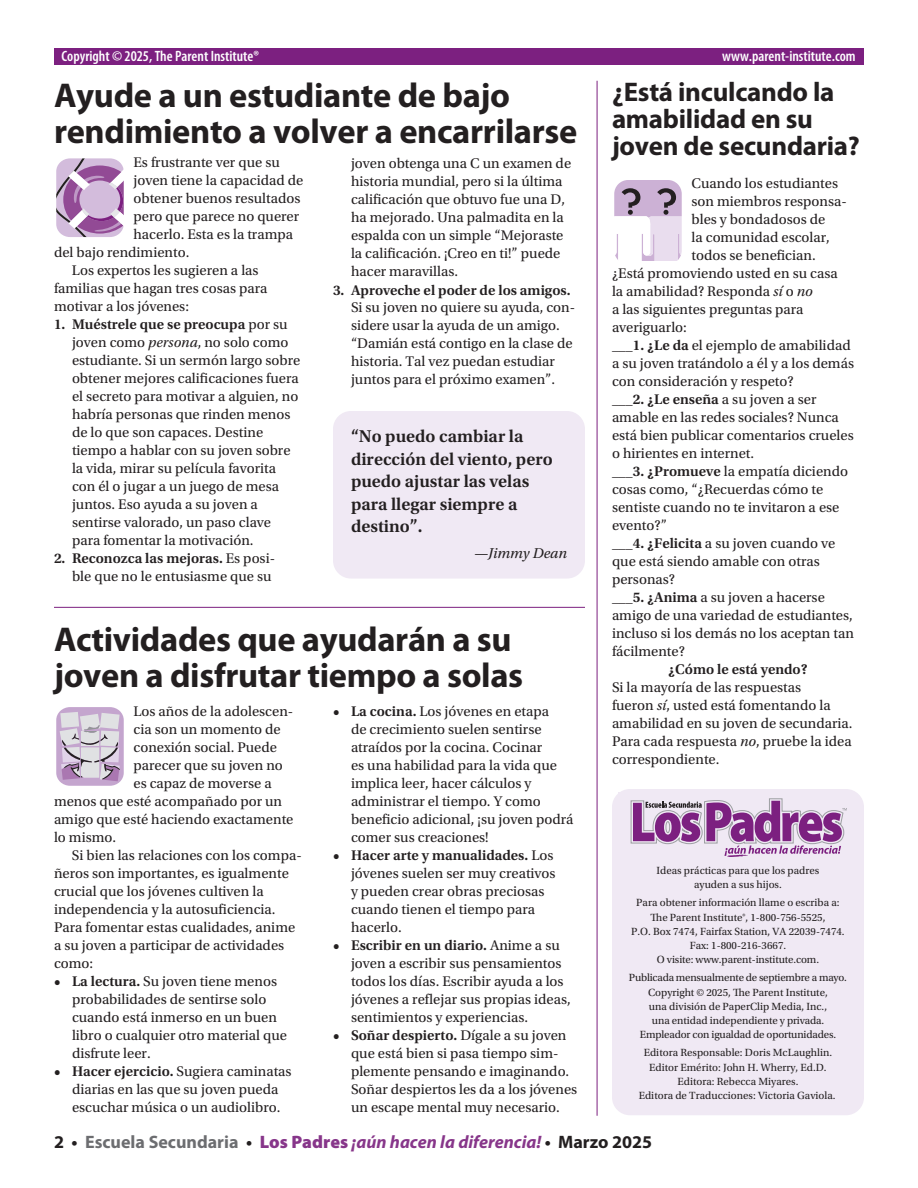
<style>
.page{position:relative;width:918px;height:1188px;background:#fff}
.page>*{position:absolute;margin:0;border:0;box-sizing:border-box;transform-origin:0 0}
.t1{font:700 34.5px/36px "Myriad Pro";letter-spacing:-.01em;color:#231f20}
.t2{font:700 27px/27px "Myriad Pro";letter-spacing:-.01em;color:#231f20}
.t3{font:600 18px/22.5px "Utopia Std";color:#231f20}
.t4{font:italic 700 18px "Myriad Pro";color:#87368a}
.t5{font:600 condensed 15px "Myriad Pro";color:#fff}
.t6{font:italic 15px "Utopia Std";color:#231f20}
.t7{font:14.7px/18px "Utopia Std";color:#231f20}
.t8{font:600 14.7px "Utopia Std";color:#231f20}
.t9{font:10.95px/14.1px "Utopia Std";color:#231f20;text-align:center}
.s1{font-weight:600}
.s2{font-style:italic}
.s3{font-weight:400}
.s4{font-style:normal;color:#231f20}
.s5{font-style:normal;color:#6c6d70}
.s6{font-weight:900;font-style:normal}
</style>
<div class="page">
<div style="left:54px;top:49px;width:810px;height:16px;background:#7c2080"></div>
<div style="left:612px;top:789px;width:252px;height:326px;background:#f0e9f4;border-radius:18px"></div>
<svg style="left:631px;top:799px;width:216px;height:58px"></svg>
<svg style="left:56px;top:158px;width:68px;height:80px;background:#c09ec6"></svg>
<svg style="left:56px;top:707px;width:68px;height:79px;background:#c9bacf"></svg>
<svg style="left:614px;top:180px;width:68px;height:81px"></svg>
<div style="left:333px;top:411px;width:252px;height:168px;background:#f0e9f4;border-radius:18px"></div>
<hr style="left:54px;top:607px;width:531px;height:1px;background:#7c2080">
<hr style="left:597px;top:81px;width:1px;height:1035px;background:#7c2080">
<p class="t5" style="left:62px;top:46px;width:199px">Copyright © 2025, The Parent Institute®</p>
<p class="t5" style="left:722px;top:46px;width:135px">www.parent-institute.com</p>
<h1 class="t1" style="left:54px;top:76px;width:525px">Ayude a un estudiante de bajo rendimiento a volver a encarrilarse</h1>
<p class="t7" style="left:134px;top:154px;width:148px">Es frustrante ver que su</p>
<p class="t7" style="left:134px;top:171px;width:171px">joven tiene la capacidad de</p>
<p class="t7" style="left:134px;top:189px;width:169px">obtener buenos resultados</p>
<p class="t7" style="left:134px;top:207px;width:167px">pero que parece no querer</p>
<p class="t7" style="left:134px;top:225px;width:161px">hacerlo. Esta es la trampa</p>
<p class="t7" style="left:54px;top:243px;width:137px">del bajo rendimiento.</p>
<p class="t7" style="left:72px;top:262px;width:188px">Los expertos les sugieren a las</p>
<p class="t7" style="left:54px;top:279px;width:215px">familias que hagan tres cosas para</p>
<p class="t7" style="left:54px;top:297px;width:137px">motivar a los jóvenes:</p>
<p class="t7" style="left:72px;top:316px;width:230px;text-indent:-18px"><span class="s1">1. Muéstrele que se preocupa</span> por su joven como <span class="s2">persona</span>, no solo como estudiante. Si un sermón largo sobre obtener mejores calificaciones fuera el secreto para motivar a alguien, no habría personas que rinden menos de lo que son capaces. Destine tiempo a hablar con su joven sobre la vida, mirar su película favorita con él o jugar a un juego de mesa juntos. Eso ayuda a su joven a sentirse valorado, un paso clave para fomentar la motivación.</p>
<p class="t7" style="left:54px;top:550px;width:223px;text-align:right"><span class="s1">2. Reconozca las mejoras.</span> Es posi&shy;ble que no le entusiasme que su</p>
<p class="t7" style="left:351px;top:155px;width:222px">joven obtenga una C un examen de historia mundial, pero si la última calificación que obtuvo fue una D, ha mejorado. Una palmadita en la espalda con un simple “Mejoraste la calificación. ¡Creo en ti!” puede hacer maravillas.</p>
<p class="t8" style="left:333px;top:281px;width:239px">3. Aproveche el poder de los amigos.</p>
<p class="t7" style="left:351px;top:299px;width:226px">Si su joven no quiere su ayuda, con&shy;sidere usar la ayuda de un amigo. “Damián está contigo en la clase de historia. Tal vez puedan estudiar juntos para el próximo examen”.</p>
<p class="t3" style="left:351px;top:425px;width:203px">“No puedo cambiar la dirección del viento, pero puedo ajustar las velas para llegar siempre a destino”.</p>
<p class="t6" style="left:474px;top:545px;width:95px">—Jimmy Dean</p>
<h1 class="t1" style="left:54px;top:621px;width:471px">Actividades que ayudarán a su joven a disfrutar tiempo a solas</h1>
<p class="t7" style="left:133px;top:702px;width:161px">Los años de la adolescen-</p>
<p class="t7" style="left:133px;top:720px;width:149px">cia son un momento de</p>
<p class="t7" style="left:133px;top:738px;width:145px">conexión social. Puede</p>
<p class="t7" style="left:133px;top:756px;width:151px">parecer que su joven no</p>
<p class="t7" style="left:133px;top:774px;width:140px">es capaz de moverse a</p>
<p class="t7" style="left:54px;top:792px;width:230px">menos que esté acompañado por un</p>
<p class="t7" style="left:54px;top:810px;width:241px">amigo que esté haciendo exactamente</p>
<p class="t7" style="left:54px;top:828px;width:64px">lo mismo.</p>
<p class="t7" style="left:72px;top:846px;width:231px">Si bien las relaciones con los compa-</p>
<p class="t7" style="left:54px;top:864px;width:236px">ñeros son importantes, es igualmente</p>
<p class="t7" style="left:54px;top:882px;width:211px">crucial que los jóvenes cultiven la</p>
<p class="t7" style="left:54px;top:900px;width:223px">independencia y la autosuficiencia.</p>
<p class="t7" style="left:54px;top:918px;width:243px">Para fomentar estas cualidades, anime</p>
<p class="t7" style="left:54px;top:936px;width:232px">a su joven a participar de actividades</p>
<p class="t7" style="left:54px;top:954px;width:41px">como:</p>
<p class="t7" style="left:72px;top:972px;width:217px;text-indent:-18px"><span class="s1">• La lectura.</span> Su joven tiene menos probabilidades de sentirse solo cuando está inmerso en un buen libro o cualquier otro material que disfrute leer.</p>
<p class="t7" style="left:54px;top:1062px;width:239px;text-align:center"><span class="s1">• Hacer ejercicio.</span> Sugiera caminatas diarias en las que su joven pueda escuchar música o un audiolibro.</p>
<p class="t7" style="left:351px;top:702px;width:224px;text-indent:-18px"><span class="s1">• La cocina.</span> Los jóvenes en etapa<br>de crecimiento suelen sentirse atraídos por la cocina. Cocinar<br>es una habilidad para la vida que implica leer, hacer cálculos y administrar el tiempo. Y como beneficio adicional, ¡su joven podrá comer sus creaciones!</p>
<p class="t7" style="left:351px;top:846px;width:206px;text-indent:-18px"><span class="s1">• Hacer arte y manualidades.</span> Los jóvenes suelen ser muy creativos y pueden crear obras preciosas cuando tienen el tiempo para hacerlo.</p>
<p class="t7" style="left:351px;top:936px;width:221px;text-indent:-18px"><span class="s1">• Escribir en un diario.</span> Anime a su joven a escribir sus pensamientos todos los días. Escribir ayuda a los jóvenes a reflejar sus propias ideas, sentimientos y experiencias.</p>
<p class="t7" style="left:351px;top:1026px;width:228px;text-indent:-18px"><span class="s1">• Soñar despierto.</span> Dígale a su joven que está bien si pasa tiempo sim&shy;plemente pensando e imaginando.<br>Soñar despiertos les da a los jóvenes un escape mental muy necesario.</p>
<h2 class="t2" style="left:612px;top:78px;width:249px">¿Está inculcando la amabilidad en su joven de secundaria?</h2>
<p class="t7" style="left:692px;top:175px;width:148px">Cuando los estudiantes</p>
<p class="t7" style="left:692px;top:193px;width:157px">son miembros responsa-</p>
<p class="t7" style="left:692px;top:211px;width:135px">bles y bondadosos de</p>
<p class="t7" style="left:692px;top:229px;width:140px">la comunidad escolar,</p>
<p class="t7" style="left:692px;top:247px;width:126px">todos se benefician.</p>
<p class="t7" style="left:612px;top:265px;width:227px">¿Está promoviendo usted en su casa</p>
<p class="t7" style="left:612px;top:283px;width:202px">la amabilidad? Responda <span class="s2">sí</span> o <span class="s2">no</span></p>
<p class="t7" style="left:612px;top:301px;width:193px">a las siguientes preguntas para</p>
<p class="t7" style="left:612px;top:319px;width:76px">averiguarlo:</p>
<p class="t7" style="left:612px;top:337px;width:240px"><span class="s1">___1. ¿Le da</span> el ejemplo de amabilidad</p>
<p class="t7" style="left:612px;top:355px;width:244px">a su joven tratándolo a él y a los demás</p>
<p class="t7" style="left:612px;top:373px;width:183px">con consideración y respeto?</p>
<p class="t8" style="left:612px;top:391px;width:206px">___2. ¿Le enseña <span class="s3">a su joven a ser</span></p>
<p class="t7" style="left:612px;top:409px;width:228px">amable en las redes sociales? Nunca</p>
<p class="t7" style="left:612px;top:427px;width:243px">está bien publicar comentarios crueles</p>
<p class="t7" style="left:612px;top:445px;width:144px">o hirientes en internet.</p>
<p class="t7" style="left:612px;top:463px;width:238px"><span class="s1">___3. ¿Promueve</span> la empatía diciendo</p>
<p class="t7" style="left:612px;top:481px;width:213px">cosas como, “¿Recuerdas cómo te</p>
<p class="t7" style="left:612px;top:499px;width:229px">sentiste cuando no te invitaron a ese</p>
<p class="t7" style="left:612px;top:517px;width:56px">evento?”</p>
<p class="t7" style="left:612px;top:535px;width:225px"><span class="s1">___4. ¿Felicita</span> a su joven cuando ve</p>
<p class="t7" style="left:612px;top:553px;width:209px">que está siendo amable con otras</p>
<p class="t7" style="left:612px;top:571px;width:65px">personas?</p>
<p class="t7" style="left:612px;top:589px;width:214px"><span class="s1">___5. ¿Anima</span> a su joven a hacerse</p>
<p class="t7" style="left:612px;top:607px;width:242px">amigo de una variedad de estudiantes,</p>
<p class="t7" style="left:612px;top:625px;width:243px">incluso si los demás no los aceptan tan</p>
<p class="t7" style="left:612px;top:643px;width:74px">fácilmente?</p>
<p class="t8" style="left:668px;top:661px;width:141px">¿Cómo le está yendo?</p>
<p class="t7" style="left:612px;top:679px;width:242px">Si la mayoría de las respuestas<br>fueron <span class="s2">sí</span>, usted está fomentando la amabilidad en su joven de secundaria.<br>Para cada respuesta <span class="s2">no</span>, pruebe la idea correspondiente.</p>
<p class="t9" style="left:657px;top:863px;width:164px">Ideas prácticas para que los padres ayuden a sus hijos.</p>
<p class="t9" style="left:631px;top:896px;width:215px">Para obtener información llame o escriba a:<br>The Parent Institute®, 1-800-756-5525,<br>P.O. Box 7474, Fairfax Station, VA 22039-7474.<br>Fax: 1-800-216-3667.<br>O visite: www.parent-institute.com.</p>
<p class="t9" style="left:629px;top:971px;width:220px">Publicada mensualmente de septiembre a mayo.<br>Copyright © 2025, The Parent Institute,<br>una división de PaperClip Media, Inc.,<br>una entidad independiente y privada.<br>Empleador con igualdad de oportunidades.</p>
<p class="t9" style="left:639px;top:1046px;width:198px">Editora Responsable: Doris McLaughlin.<br>Editor Emérito: John H. Wherry, Ed.D.<br>Editora: Rebecca Miyares.<br>Editora de Traducciones: Victoria Gaviola.</p>
<p class="t4" style="left:54px;top:1130px;width:600px"><span class="s4">2 •</span> <span class="s5">Escuela Secundaria</span> <span class="s4">•</span> <span class="s6">Los Padres</span> ¡aún hacen la diferencia! <span class="s4">• Marzo 2025</span></p>
</div>
